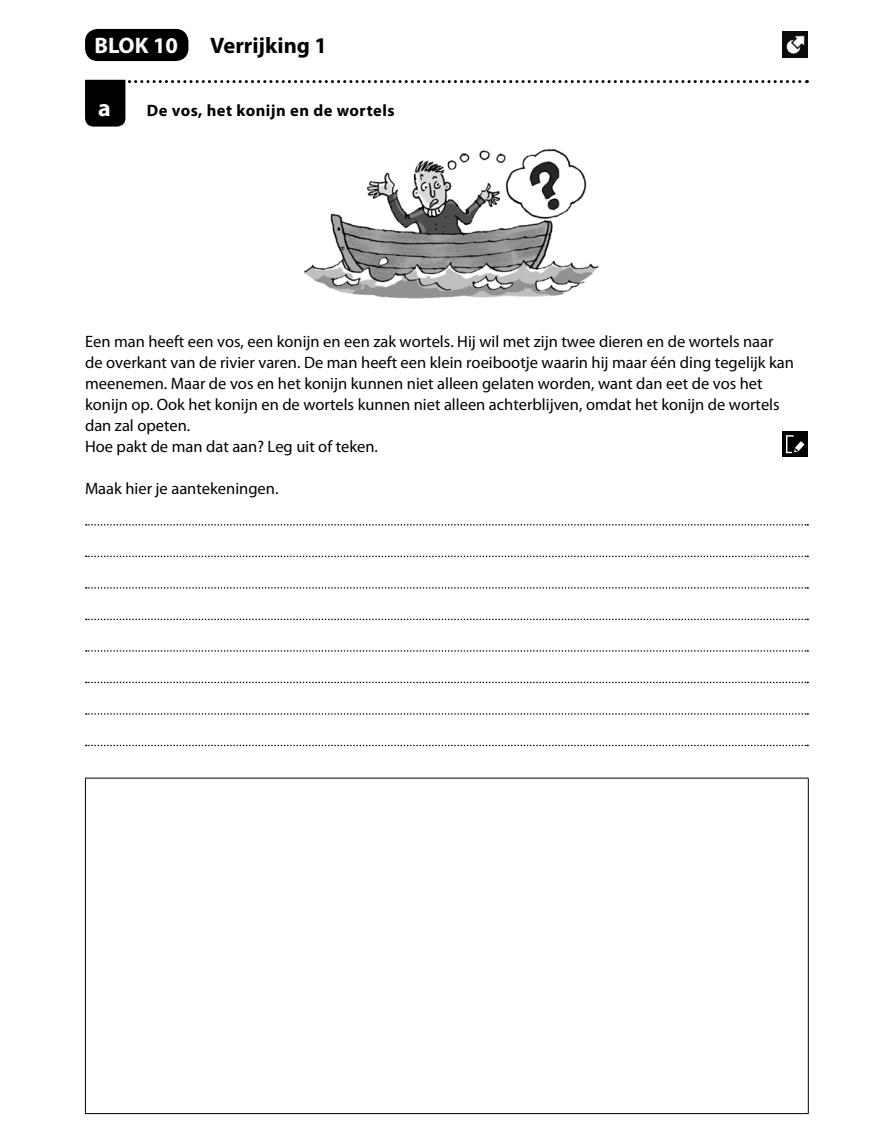
<style>
.page{position:relative;width:893px;height:1136px;background:#fff}
.page>*{position:absolute;margin:0;border:0;box-sizing:border-box;transform-origin:0 0}
.t1{font:700 24px "Myriad Pro";color:#fff}
.t2{font:700 22.5px "Myriad Pro";color:#000}
.t3{font:700 22.5px "Myriad Pro";color:#fff}
.t4{font:16.5px/21px "Myriad Pro";color:#000}
.t5{font:700 16.5px "Myriad Pro";letter-spacing:.03em;color:#000}
</style>
<div class="page">
<svg style="left:86px;top:524px;width:722px;height:1px"></svg>
<svg style="left:86px;top:555px;width:722px;height:2px"></svg>
<svg style="left:86px;top:587px;width:722px;height:1px"></svg>
<svg style="left:86px;top:618px;width:722px;height:2px"></svg>
<svg style="left:86px;top:650px;width:722px;height:1px"></svg>
<svg style="left:86px;top:681px;width:722px;height:2px"></svg>
<svg style="left:86px;top:713px;width:722px;height:1px"></svg>
<svg style="left:86px;top:744px;width:722px;height:2px"></svg>
<div style="left:85px;top:29px;width:103px;height:32px;background:#000;border-radius:13px"></div>
<svg style="left:85px;top:80px;width:722px;height:47px"></svg>
<img style="left:304px;top:148px;width:295px;height:151px">
<hr style="left:85px;top:777px;width:724px;height:1px;background:#000">
<hr style="left:85px;top:778px;width:1px;height:335px;background:#000">
<hr style="left:808px;top:778px;width:1px;height:335px;background:#000">
<hr style="left:85px;top:1113px;width:724px;height:1px;background:#000">
<img style="left:782px;top:32px;width:26px;height:25px">
<div style="left:782px;top:431px;width:26px;height:25px;background:#000"></div>
<svg style="left:786px;top:435px;width:18px;height:18px"></svg>
<h2 class="t3" style="left:94px;top:33px;width:85px">BLOK 10</h2>
<h2 class="t2" style="left:210px;top:33px;width:119px">Verrijking 1</h2>
<h1 class="t1" style="left:98px;top:94px;width:14px">a</h1>
<p class="t5" style="left:147px;top:101px;width:249px">De vos, het konijn en de wortels</p>
<p class="t4" style="left:85px;top:331px;width:710px">Een man heeft een vos, een konijn en een zak wortels. Hij wil met zijn twee dieren en de wortels naar de overkant van de rivier varen. De man heeft een klein roeibootje waarin hij maar één ding tegelijk kan meenemen. Maar de vos en het konijn kunnen niet alleen gelaten worden, want dan eet de vos het konijn op. Ook het konijn en de wortels kunnen niet alleen achterblijven, omdat het konijn de wortels dan zal opeten.<br>Hoe pakt de man dat aan? Leg uit of teken.</p>
<p class="t4" style="left:85px;top:478px;width:195px">Maak hier je aantekeningen.</p>
</div>
